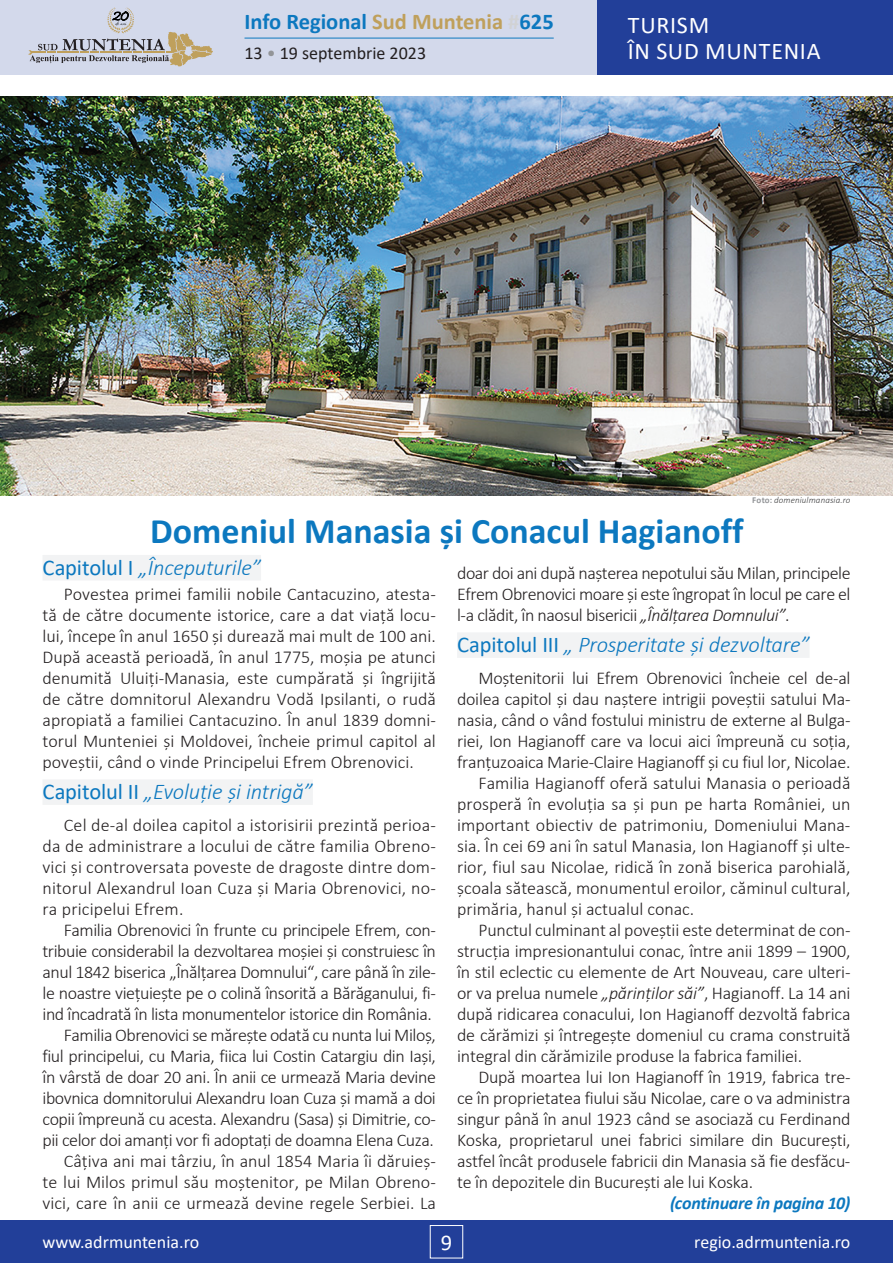
<style>
.page{position:relative;width:893px;height:1263px;background:#fff}
.page>*{position:absolute;margin:0;border:0;box-sizing:border-box;transform-origin:0 0}
.t1{font:700 36px "Calibri";color:#0c78bf}
.t2{font:24px/25.5px "Calibri";letter-spacing:.03em;color:#fff}
.t3{font:italic 300 22.5px "Calibri";letter-spacing:-.01em;color:#0c78bf}
.t4{font:700 22.5px "Calibri";color:#0c78bf}
.t5{font:22.5px "Calibri";color:#fff}
.t6{font:300 18px/21px "Calibri";letter-spacing:-.015em;color:#231f20;text-align:justify}
.t7{font:18px "Calibri";color:#fff}
.t8{font:italic 700 18px "Calibri";letter-spacing:-.015em;color:#0c78bf}
.t9{font:18px "Calibri";color:#231f20}
.t10{font:italic 300 9px "Calibri";letter-spacing:.015em;color:#3e3e3f}
.s1{color:#bfa05c}
.s2{color:#d1d2d4}
.s3{color:#939598}
.s4{font-weight:700;font-style:normal;color:#939598}
.s5{font-weight:400;font-style:normal}
.s6{font-style:italic}
</style>
<div class="page">
<div style="left:0;top:1220px;width:893px;height:43px;background:#223f99"></div>
<div style="left:430px;top:1225px;width:33px;height:33px;border:1px solid #fff"></div>
<div style="left:0;top:0;width:893px;height:75px;background:#d3d9eb"></div>
<div style="left:597px;top:0;width:296px;height:75px;background:#223f99"></div>
<hr style="left:244px;top:38px;width:310px;height:1px;background:#0c78bf">
<svg style="left:29px;top:8px;width:184px;height:58px"></svg>
<div style="left:43px;top:555px;width:218px;height:25px;background:#f2f3f4"></div>
<div style="left:43px;top:779px;width:270px;height:26px;background:#f2f3f4"></div>
<div style="left:457px;top:632px;width:352px;height:26px;background:#f2f3f4"></div>
<img style="left:0;top:96px;width:893px;height:399px">
<p class="t4" style="left:244px;top:6px;width:311px">Info Regional <span class="s1">Sud Muntenia</span> <span class="s2">#</span>625</p>
<p class="t9" style="left:244px;top:41px;width:183px">13 <span class="s3">•</span> 19 septembrie 2023</p>
<h2 class="t2" style="left:628px;top:12px;width:195px">TURISM<br>ÎN SUD MUNTENIA</h2>
<p class="t10" style="left:752px;top:494px;width:100px"><span class="s4">Foto:</span> domeniulmanasia.ro</p>
<h1 class="t1" style="left:150px;top:506px;width:595px">Domeniul Manasia și Conacul Hagianoff</h1>
<p class="t3" style="left:43px;top:553px;width:220px"><span class="s5">Capitolul I</span> „Începuturile”</p>
<p class="t6" style="left:43px;top:583px;width:395px;text-indent:21px">Povestea primei familii nobile Cantacuzino, atesta&shy;tă de către documente istorice, care a dat viață locu&shy;lui, începe în anul 1650 și durează mai mult de 100 ani.<br>După această perioadă, în anul 1775, moșia pe atunci denumită Uluiţi-Manasia, este cumpărată și îngrijită de către domnitorul Alexandru Vodă Ipsilanti, o rudă apropiată a familiei Cantacuzino. În anul 1839 domni&shy;torul Munteniei şi Moldovei, încheie primul capitol al poveștii, când o vinde Principelui Efrem Obrenovici.</p>
<p class="t3" style="left:43px;top:778px;width:272px"><span class="s5">Capitolul II</span> „Evoluție și intrigă”</p>
<p class="t6" style="left:43px;top:814px;width:395px;text-indent:21px">Cel de-al doilea capitol a istorisirii prezintă perioa&shy;da de administrare a locului de către familia Obreno&shy;vici și controversata poveste de dragoste dintre dom&shy;nitorul Alexandrul Ioan Cuza și Maria Obrenovici, no&shy;ra pricipelui Efrem.</p>
<p class="t6" style="left:43px;top:919px;width:395px;text-align:right">Familia Obrenovici în frunte cu principele Efrem, con&shy;tribuie considerabil la dezvoltarea moșiei și construiesc în anul 1842 biserica „Înălţarea Domnului“, care până în zile&shy;le noastre viețuiește pe o colină însorită a Bărăganului, fi&shy;ind încadrată în lista monumentelor istorice din România.<br>Familia Obrenovici se mărește odată cu nunta lui Miloș, fiul principelui, cu Maria, fiica lui Costin Catargiu din Iaşi, în vârstă de doar 20 ani. În anii ce urmează Maria devine ibovnica domnitorului Alexandru Ioan Cuza și mamă a doi copii împreună cu acesta. Alexandru (Sasa) şi Dimitrie, co&shy;pii celor doi amanți vor fi adoptaţi de doamna Elena Cuza.<br>Câțiva ani mai târziu, în anul 1854 Maria îi dăruieș-<br>te lui Milos primul său moștenitor, pe Milan Obreno&shy;vici, care în anii ce urmează devine regele Serbiei. La</p>
<p class="t6" style="left:457px;top:562px;width:395px">doar doi ani după nașterea nepotului său Milan, principele Efrem Obrenovici moare și este îngropat în locul pe care el l-a clădit, în naosul bisericii <span class="s6">„Înălţarea Domnului”</span>.</p>
<p class="t3" style="left:457px;top:631px;width:354px"><span class="s5">Capitolul III</span> „ Prosperitate și dezvoltare”</p>
<p class="t6" style="left:478px;top:667px;width:374px">Moștenitorii lui Efrem Obrenovici încheie cel de-al</p>
<p class="t6" style="left:457px;top:688px;width:395px">doilea capitol și dau naștere intrigii poveștii satului Ma-</p>
<p class="t6" style="left:457px;top:709px;width:395px">nasia, când o vând fostului ministru de externe al Bulga-</p>
<p class="t6" style="left:457px;top:730px;width:395px">riei, Ion Hagianoff care va locui aici împreună cu soţia,</p>
<p class="t6" style="left:457px;top:751px;width:395px">franţuzoaica Marie-Claire Hagianoff şi cu fiul lor, Nicolae.</p>
<p class="t6" style="left:478px;top:772px;width:374px">Familia Hagianoff oferă satului Manasia o perioadă</p>
<p class="t6" style="left:457px;top:793px;width:395px">prosperă în evoluția sa și pun pe harta României, un</p>
<p class="t6" style="left:457px;top:814px;width:395px">important obiectiv de patrimoniu, Domeniului Mana-</p>
<p class="t6" style="left:457px;top:835px;width:395px">sia. În cei 69 ani în satul Manasia, Ion Hagianoff și ulte-</p>
<p class="t6" style="left:457px;top:856px;width:395px">rior, fiul sau Nicolae, ridică în zonă biserica parohială,</p>
<p class="t6" style="left:457px;top:877px;width:395px">școala sătească, monumentul eroilor, căminul cultural,</p>
<p class="t6" style="left:457px;top:898px;width:239px">primăria, hanul și actualul conac.</p>
<p class="t6" style="left:478px;top:919px;width:374px">Punctul culminant al poveștii este determinat de con-</p>
<p class="t6" style="left:457px;top:940px;width:395px">strucția impresionantului conac, între anii 1899 – 1900,</p>
<p class="t6" style="left:457px;top:961px;width:395px">în stil eclectic cu elemente de Art Nouveau, care ulteri-</p>
<p class="t6" style="left:457px;top:982px;width:395px">or va prelua numele <span class="s6">„părinților săi”</span>, Hagianoff. La 14 ani</p>
<p class="t6" style="left:457px;top:1003px;width:395px">după ridicarea conacului, Ion Hagianoff dezvoltă fabrica</p>
<p class="t6" style="left:457px;top:1024px;width:395px">de cărămizi și întregește domeniul cu crama construită</p>
<p class="t6" style="left:457px;top:1045px;width:346px">integral din cărămizile produse la fabrica familiei.</p>
<p class="t6" style="left:478px;top:1066px;width:374px">După moartea lui Ion Hagianoff în 1919, fabrica tre-</p>
<p class="t6" style="left:457px;top:1087px;width:395px">ce în proprietatea fiului său Nicolae, care o va administra</p>
<p class="t6" style="left:457px;top:1108px;width:395px">singur până în anul 1923 când se asociază cu Ferdinand</p>
<p class="t6" style="left:457px;top:1129px;width:395px">Koska, proprietarul unei fabrici similare din București,</p>
<p class="t6" style="left:457px;top:1150px;width:395px">astfel încât produsele fabricii din Manasia să fie desfăcu-</p>
<p class="t6" style="left:457px;top:1171px;width:298px">te în depozitele din București ale lui Koska.</p>
<p class="t8" style="left:670px;top:1190px;width:182px">(continuare în pagina 10)</p>
<p class="t7" style="left:43px;top:1230px;width:158px">www.adrmuntenia.ro</p>
<p class="t5" style="left:441px;top:1226px;width:13px">9</p>
<p class="t7" style="left:694px;top:1230px;width:158px">regio.adrmuntenia.ro</p>
</div>
